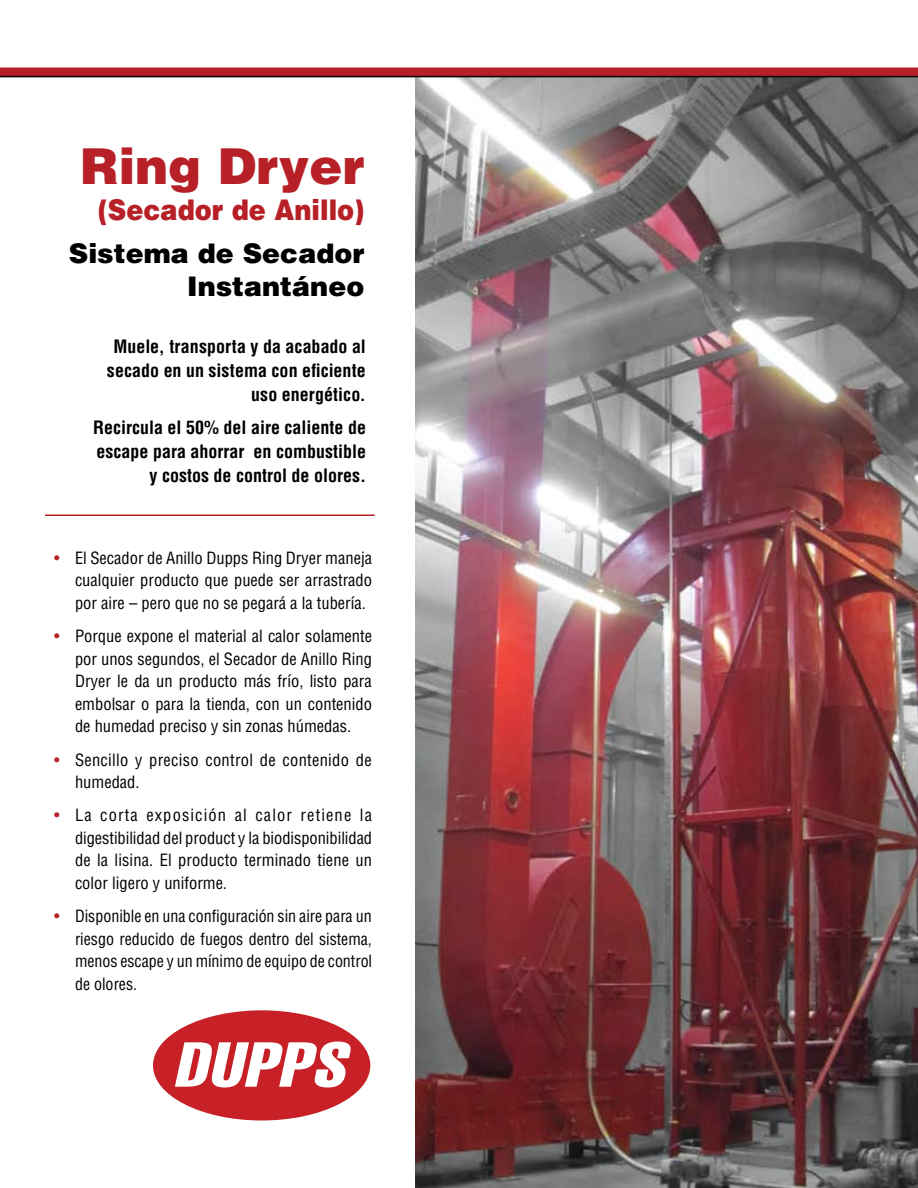
<style>
.page{position:relative;width:918px;height:1188px;background:#fff}
.page>*{position:absolute;margin:0;border:0;box-sizing:border-box;transform-origin:0 0}
.t1{font:900 49.5px "Helvetica";color:#b72026}
.t2{font:900 28.5px "Helvetica";color:#b72026;scale:.9 1}
.t3{font:900 27px/32.4px "Helvetica";color:#000;text-align:right}
.t4{font:700 condensed 18px/24px "Helvetica";color:#000;text-align:right}
.t5{font:condensed 16.5px/22.5px "Helvetica";color:#000;text-align:justify}
.t6{font:condensed 16.5px/22.5px "Helvetica";letter-spacing:.02em;color:#000}
.s1{color:#b72026}
</style>
<div class="page">
<img style="left:416px;top:77px;width:502px;height:1111px">
<svg style="left:153px;top:1010px;width:217px;height:110px"></svg>
<svg style="left:0;top:68px;width:918px;height:8px"></svg>
<hr style="left:0;top:76px;width:918px;height:1px;background:#000">
<hr style="left:45px;top:514px;width:330px;height:2px;background:#b72026">
<h1 class="t1" style="left:80px;top:134px;width:286px">Ring Dryer</h1>
<h2 class="t2" style="left:98px;top:191px;width:298px">(Secador de Anillo)</h2>
<h3 class="t3" style="left:69px;top:237px;width:297px">Sistema de Secador<br>Instantáneo</h3>
<p class="t4" style="left:107px;top:334px;width:261px">Muele, transporta y da acabado al secado en un sistema con eficiente uso energético.</p>
<p class="t4" style="left:93px;top:415px;width:274px">Recircula el 50% del aire caliente de escape para ahorrar en combustible y costos de control de olores.</p>
<p class="t5" style="left:75px;top:546px;width:299px;text-indent:-21px"><span class="s1">•</span> El Secador de Anillo Dupps Ring Dryer maneja cualquier producto que puede ser arrastrado por aire – pero que no se pegará a la tubería.</p>
<p class="t5" style="left:75px;top:625px;width:299px;text-indent:-21px"><span class="s1">•</span> Porque expone el material al calor solamente por unos segundos, el Secador de Anillo Ring Dryer le da un producto más frío, listo para embolsar o para la tienda, con un contenido de humedad preciso y sin zonas húmedas.</p>
<p class="t6" style="left:75px;top:748px;width:298px;text-indent:-21px"><span class="s1">•</span> Sencillo y preciso control de contenido de humedad.</p>
<p class="t5" style="left:75px;top:804px;width:299px;text-indent:-21px"><span class="s1">•</span> La corta exposición al calor retiene la digestibilidad del product y la biodisponibilidad de la lisina. El producto terminado tiene un color ligero y uniforme.</p>
<p class="t5" style="left:75px;top:905px;width:299px;text-indent:-21px"><span class="s1">•</span> Disponible en una configuración sin aire para un riesgo reducido de fuegos dentro del sistema, menos escape y un mínimo de equipo de control de olores.</p>
</div>
